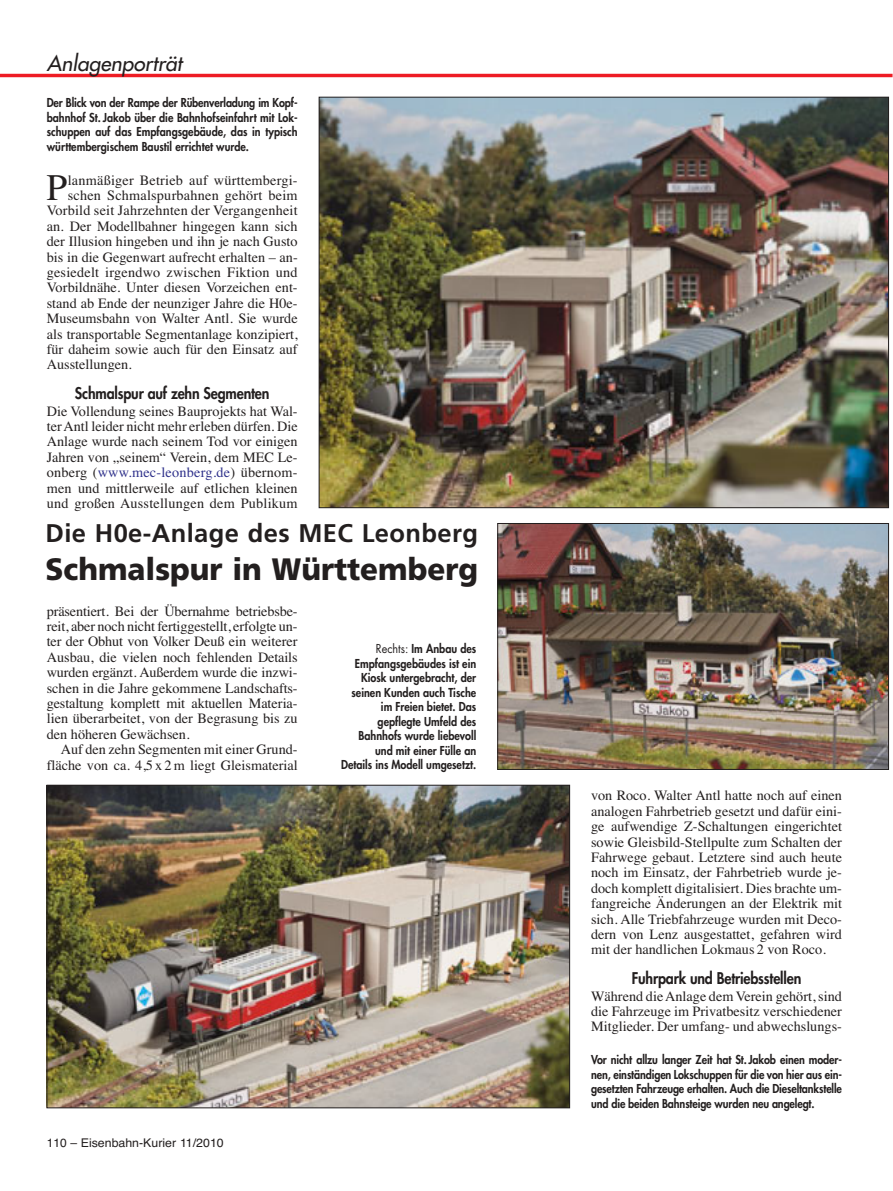
<style>
.page{position:relative;width:893px;height:1191px;background:#fff}
.page>*{position:absolute;margin:0;border:0;box-sizing:border-box;transform-origin:0 0}
.t1{font:37.5px "Times";color:#231f1f}
.t2{font:900 30.9px "Frutiger";color:#231f1f;scale:.95 1}
.t3{font:700 25.5px "Frutiger";letter-spacing:.015em;color:#231f1f}
.t4{font:italic 21px "Futura";color:#231f1f}
.t5{font:800 15.75px "Futura";letter-spacing:-.01em;color:#231f1f;scale:.9 1}
.t6{font:14.25px/15.5px "Times";color:#231f1f;text-align:justify}
.t7{font:800 12px/14.5px "Futura";color:#231f1f;text-align:justify;scale:.9 1}
.t8{font:12px "Helvetica";color:#231f1f}
.s1{color:#2f318b}
.s2{font-weight:400}
</style>
<div class="page">
<hr style="left:0;top:74px;width:892px;height:3px;background:#ee1c24">
<img style="left:49px;top:787px;width:519px;height:319px">
<img style="left:321px;top:99px;width:566px;height:407px">
<img style="left:499px;top:525px;width:388px;height:242px">
<div style="left:497px;top:523px;width:392px;height:246px;border:1px solid #231f1f"></div>
<h3 class="t4" style="left:47px;top:53px;width:140px">Anlagenporträt</h3>
<p class="t7" style="left:47px;top:96px;width:280px">Der Blick von der Rampe der Rübenverladung im Kopf&shy;bahnhof St. Jakob über die Bahnhofseinfahrt mit Lok&shy;schuppen auf das Empfangsgebäude, das in typisch württembergischem Baustil errichtet wurde.</p>
<h1 class="t1" style="left:46px;top:174px;width:22px">P</h1>
<p class="t6" style="left:68px;top:173px;width:231px">lanmäßiger Betrieb auf württembergi-</p>
<p class="t6" style="left:68px;top:189px;width:231px">schen Schmalspurbahnen gehört beim</p>
<p class="t6" style="left:47px;top:204px;width:252px">Vorbild seit Jahrzehnten der Vergangenheit</p>
<p class="t6" style="left:47px;top:220px;width:252px">an. Der Modellbahner hingegen kann sich</p>
<p class="t6" style="left:47px;top:235px;width:252px">der Illusion hingeben und ihn je nach Gusto</p>
<p class="t6" style="left:47px;top:250px;width:252px">bis in die Gegenwart aufrecht erhalten – an-</p>
<p class="t6" style="left:47px;top:266px;width:252px">gesiedelt irgendwo zwischen Fiktion und</p>
<p class="t6" style="left:47px;top:281px;width:252px">Vorbildnähe. Unter diesen Vorzeichen ent-</p>
<p class="t6" style="left:47px;top:296px;width:252px">stand ab Ende der neunziger Jahre die H0e-</p>
<p class="t6" style="left:47px;top:312px;width:252px">Museumsbahn von Walter Antl. Sie wurde</p>
<p class="t6" style="left:47px;top:327px;width:252px">als transportable Segmentanlage konzipiert,</p>
<p class="t6" style="left:47px;top:343px;width:252px">für daheim sowie auch für den Einsatz auf</p>
<p class="t6" style="left:47px;top:358px;width:87px">Ausstellungen.</p>
<p class="t5" style="left:75px;top:385px;width:218px">Schmalspur auf zehn Segmenten</p>
<p class="t6" style="left:47px;top:404px;width:252px">Die Vollendung seines Bauprojekts hat Wal&shy;ter Antl leider nicht mehr erleben dürfen. Die Anlage wurde nach seinem Tod vor einigen Jahren von „seinem“ Verein, dem MEC Le&shy;onberg (<span class="s1">www.mec-leonberg.de</span>) übernom&shy;men und mittlerweile auf etlichen kleinen und großen Ausstellungen dem Publikum</p>
<h3 class="t3" style="left:46px;top:523px;width:434px">Die H0e-Anlage des MEC Leonberg</h3>
<h2 class="t2" style="left:46px;top:557px;width:457px">Schmalspur in Württemberg</h2>
<p class="t6" style="left:47px;top:604px;width:252px">präsentiert. Bei der Übernahme betriebsbe&shy;reit, aber noch nicht fertiggestellt, erfolgte un&shy;ter der Obhut von Volker Deuß ein weiterer Ausbau, die vielen noch fehlenden Details wurden ergänzt. Außerdem wurde die inzwi&shy;schen in die Jahre gekommene Landschafts&shy;gestaltung komplett mit aktuellen Materia&shy;lien überarbeitet, von der Begrasung bis zu den höheren Gewächsen.</p>
<p class="t6" style="left:47px;top:743px;width:252px;text-align:right">Auf den zehn Segmenten mit einer Grund&shy;fläche von ca. 4,5 x 2 m liegt Gleismaterial</p>
<p class="t7" style="left:341px;top:642px;width:152px;text-align:right"><span class="s2">Rechts:</span> Im Anbau des<br>Empfangsgebäudes ist ein<br>Kiosk untergebracht, der seinen Kunden auch Tische im Freien bietet. Das gepflegte Umfeld des<br>Bahnhofs wurde liebevoll und mit einer Fülle an<br>Details ins Modell umgesetzt.</p>
<p class="t8" style="left:47px;top:1138px;width:178px">110 – Eisenbahn-Kurier 11/2010</p>
<p class="t6" style="left:591px;top:789px;width:252px">von Roco. Walter Antl hatte noch auf einen analogen Fahrbetrieb gesetzt und dafür eini&shy;ge aufwendige Z-Schaltungen eingerichtet sowie Gleisbild-Stellpulte zum Schalten der Fahrwege gebaut. Letztere sind auch heute noch im Einsatz, der Fahrbetrieb wurde je&shy;doch komplett digitalisiert. Dies brachte um&shy;fangreiche Änderungen an der Elektrik mit sich. Alle Triebfahrzeuge wurden mit Deco&shy;dern von Lenz ausgestattet, gefahren wird mit der handlichen Lokmaus 2 von Roco.</p>
<p class="t5" style="left:632px;top:970px;width:190px">Fuhrpark und Betriebsstellen</p>
<p class="t6" style="left:591px;top:989px;width:252px">Während die Anlage dem Verein gehört, sind die Fahrzeuge im Privatbesitz verschiedener Mitglieder. Der umfang- und abwechslungs-</p>
<p class="t7" style="left:591px;top:1053px;width:280px">Vor nicht allzu langer Zeit hat St. Jakob einen moder&shy;nen, einständigen Lokschuppen für die von hier aus ein&shy;gesetzten Fahrzeuge erhalten. Auch die Dieseltankstelle und die beiden Bahnsteige wurden neu angelegt.</p>
</div>
